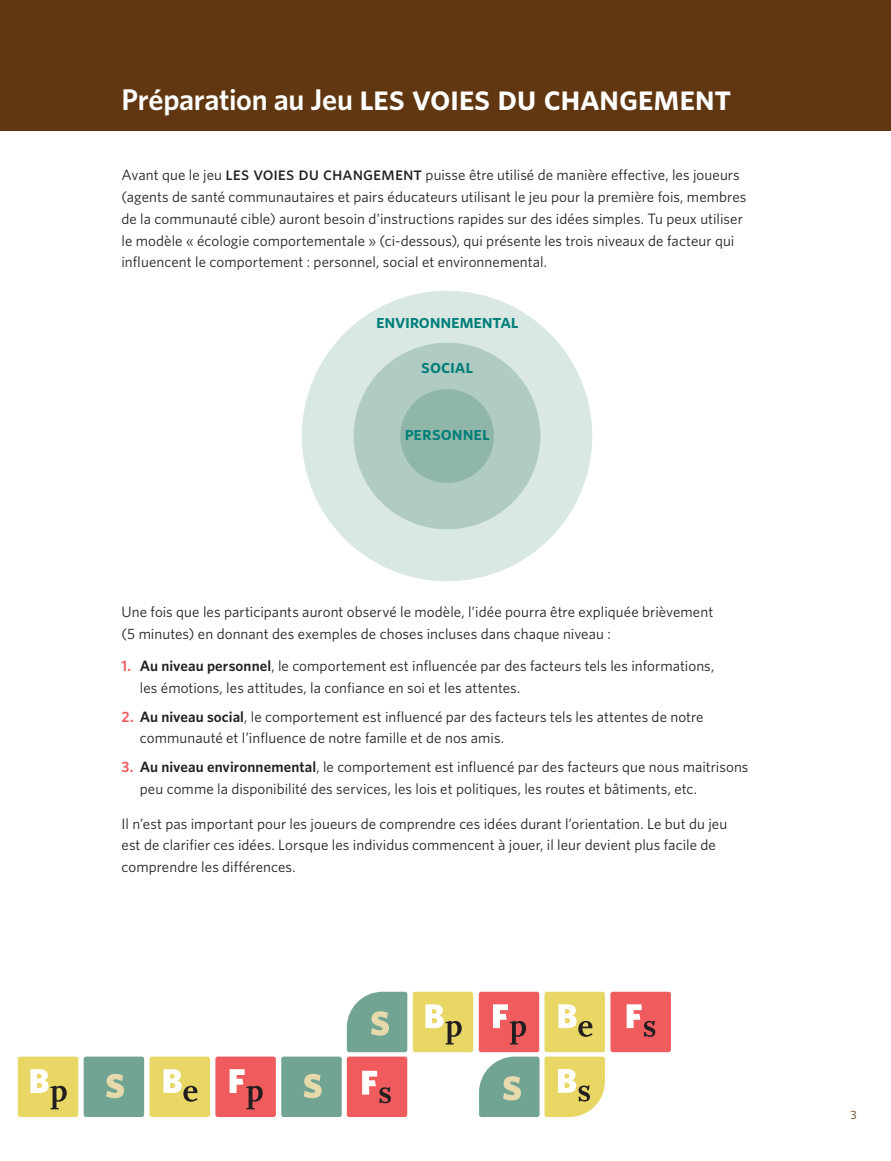
<style>
.page{position:relative;width:891px;height:1161px;background:#fff}
.page>*{position:absolute;margin:0;border:0;box-sizing:border-box;transform-origin:0 0}
.t1{font:36px "Whitney Semibold SC";letter-spacing:-.015em;color:#fff}
.t2{font:19.5px "Whitney Semibold SC";letter-spacing:-.01em;color:#007e7a}
.t3{font:15px/21.8px "Whitney";letter-spacing:.005em;color:#231f20}
.t4{font:12px "Whitney";color:#603711}
.s1{font-family:"Whitney";font-weight:600;font-size:30px}
.s2{font-family:"Whitney Medium SC";font-size:18.75px}
.s3{font-weight:600;color:#f05c5e}
.s4{font-weight:600}
</style>
<div class="page">
<div style="left:0;top:0;width:891px;height:130px;background:#603711"></div>
<div style="left:302px;top:291px;width:290px;height:290px;background:#dae8e3;border-radius:50%"></div>
<div style="left:354px;top:343px;width:186px;height:186px;background:#b0ccc2;border-radius:50%"></div>
<div style="left:400px;top:389px;width:94px;height:94px;background:#90b6a9;border-radius:50%"></div>
<div style="left:544px;top:992px;width:61px;height:60px;background:#e8d665;border-radius:2px"></div>
<svg style="left:558px;top:1004px;width:35px;height:33px"></svg>
<div style="left:413px;top:992px;width:60px;height:60px;background:#e8d665;border-radius:2px"></div>
<svg style="left:425px;top:1004px;width:37px;height:41px"></svg>
<div style="left:479px;top:992px;width:60px;height:60px;background:#f05c5e;border-radius:2px"></div>
<svg style="left:493px;top:1004px;width:33px;height:41px"></svg>
<svg style="left:347px;top:992px;width:60px;height:60px;background:#84af9c"></svg>
<div style="left:150px;top:1057px;width:60px;height:60px;background:#e8d665;border-radius:2px"></div>
<svg style="left:164px;top:1069px;width:34px;height:33px"></svg>
<div style="left:18px;top:1057px;width:60px;height:60px;background:#e8d665;border-radius:2px"></div>
<svg style="left:30px;top:1069px;width:37px;height:40px"></svg>
<div style="left:84px;top:1057px;width:60px;height:60px;background:#71a492;border-radius:2px"></div>
<svg style="left:106px;top:1074px;width:18px;height:24px"></svg>
<div style="left:610px;top:992px;width:61px;height:60px;background:#f05c5e;border-radius:2px"></div>
<svg style="left:627px;top:1004px;width:28px;height:33px"></svg>
<div style="left:215px;top:1057px;width:61px;height:60px;background:#f05c5e;border-radius:2px"></div>
<svg style="left:230px;top:1069px;width:33px;height:40px"></svg>
<div style="left:347px;top:1057px;width:60px;height:60px;background:#f05c5e;border-radius:2px"></div>
<svg style="left:362px;top:1071px;width:29px;height:32px"></svg>
<div style="left:281px;top:1057px;width:61px;height:60px;background:#71a492;border-radius:2px"></div>
<svg style="left:304px;top:1074px;width:18px;height:24px"></svg>
<svg style="left:479px;top:1057px;width:126px;height:60px;background:#b8c591"></svg>
<h1 class="t1" style="left:122px;top:76px;width:611px"><span class="s1">Préparation au Jeu</span> les voies du changement</h1>
<p class="t3" style="left:121px;top:164px;width:626px">Avant que le jeu <span class="s2">les voies du changement</span> puisse être utilisé de manière effective, les joueurs (agents de santé communautaires et pairs éducateurs utilisant le jeu pour la première fois, membres de la communauté cible) auront besoin d’instructions rapides sur des idées simples. Tu peux utiliser le modèle « écologie comportementale » (ci-dessous), qui présente les trois niveaux de facteur qui influencent le comportement : personnel, social et environnemental.</p>
<h2 class="t2" style="left:376px;top:309px;width:144px">environnemental</h2>
<h2 class="t2" style="left:421px;top:355px;width:54px">social</h2>
<h2 class="t2" style="left:405px;top:421px;width:87px">personnel</h2>
<p class="t3" style="left:121px;top:601px;width:593px">Une fois que les participants auront observé le modèle, l’idée pourra être expliquée brièvement (5 minutes) en donnant des exemples de choses incluses dans chaque niveau :</p>
<p class="t3" style="left:140px;top:655px;width:576px;text-indent:-18px"><span class="s3">1.</span> <span class="s4">Au niveau personnel</span>, le comportement est influencée par des facteurs tels les informations, les émotions, les attitudes, la confiance en soi et les attentes.</p>
<p class="t3" style="left:140px;top:705px;width:565px;text-indent:-18px"><span class="s3">2.</span> <span class="s4">Au niveau social</span>, le comportement est influencé par des facteurs tels les attentes de notre communauté et l’influence de notre famille et de nos amis.</p>
<p class="t3" style="left:140px;top:756px;width:610px;text-indent:-18px"><span class="s3">3.</span> <span class="s4">Au niveau environnemental</span>, le comportement est influencé par des facteurs que nous maitrisons peu comme la disponibilité des services, les lois et politiques, les routes et bâtiments, etc.</p>
<p class="t3" style="left:121px;top:812px;width:607px">Il n’est pas important pour les joueurs de comprendre ces idées durant l’orientation. Le but du jeu est de clarifier ces idées. Lorsque les individus commencent à jouer, il leur devient plus facile de comprendre les différences.</p>
<p class="t4" style="left:850px;top:1107px;width:8px">3</p>
</div>
